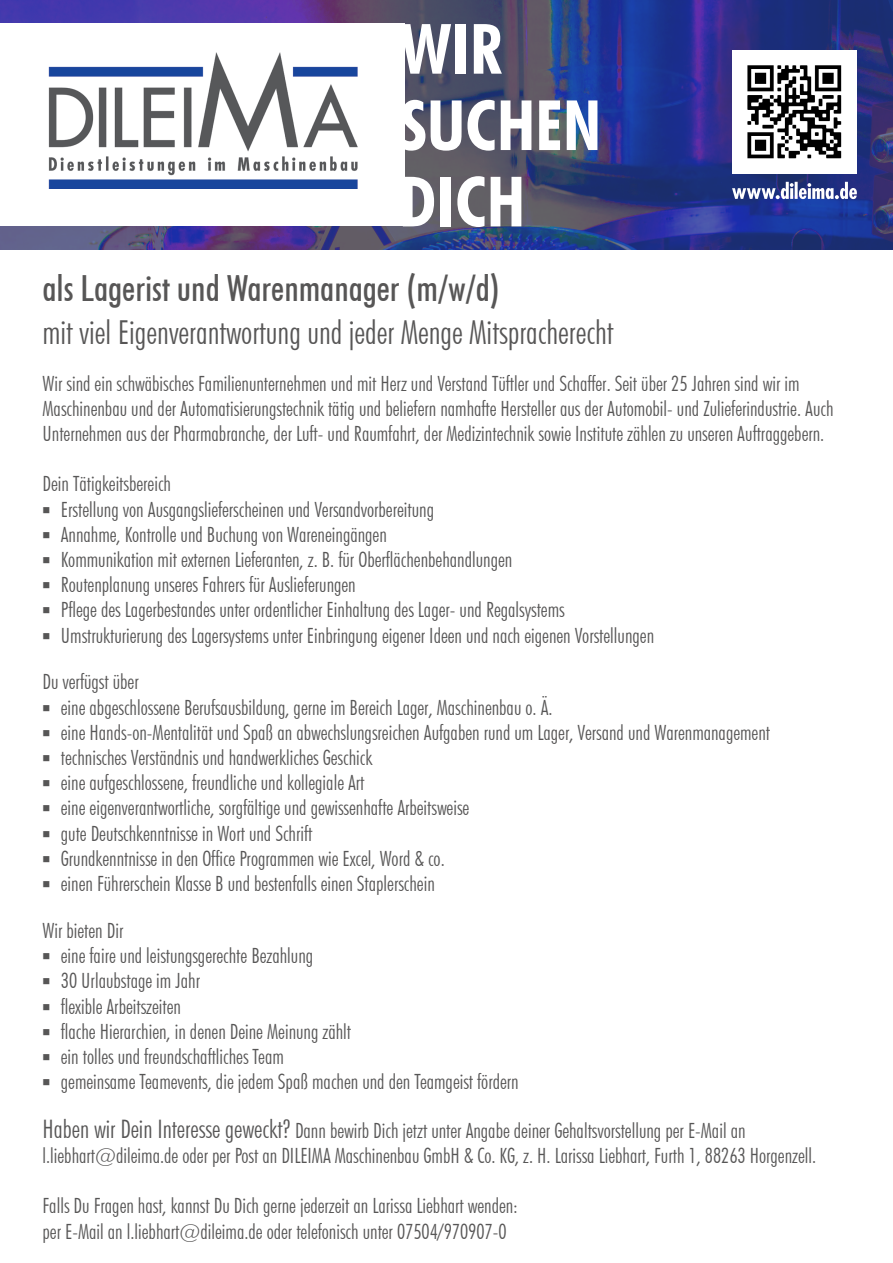
<style>
.page{position:relative;width:893px;height:1263px;background:#fff}
.page>*{position:absolute;margin:0;border:0;box-sizing:border-box;transform-origin:0 0}
.t1{font:700 condensed 69.6px "Futura BT";color:#fff}
.t2{font:500 condensed 36px "Futura BT";color:#575656}
.t3{font:300 condensed 33px "Futura BT";color:#575656}
.t4{font:300 condensed 21px/25.2px "Futura BT";color:#575656}
.s1{font-size:25.5px}
</style>
<div class="page">
<svg style="left:0;top:0;width:893px;height:249px;background:#3a4180"></svg>
<div style="left:0;top:23px;width:404px;height:203px;background:#fff"></div>
<img style="left:48px;top:53px;width:310px;height:136px">
<svg style="left:732px;top:182px;width:125px;height:17px"></svg>
<img style="left:732px;top:50px;width:125px;height:123px">
<p class="t1" style="left:400px;top:7px;width:103px">WIR</p>
<p class="t1" style="left:400px;top:83px;width:203px">SUCHEN</p>
<p class="t1" style="left:399px;top:159px;width:128px">DICH</p>
<p class="t2" style="left:43px;top:266px;width:459px">als Lagerist und Warenmanager (m/w/d)</p>
<p class="t3" style="left:43px;top:312px;width:572px">mit viel Eigenverantwortung und jeder Menge Mitspracherecht</p>
<p class="t4" style="left:43px;top:370px;width:793px">Wir sind ein schwäbisches Familienunternehmen und mit Herz und Verstand Tüftler und Schaffer. Seit über 25 Jahren sind wir im<br>Maschinenbau und der Automatisierungstechnik tätig und beliefern namhafte Hersteller aus der Automobil- und Zulieferindustrie. Auch<br>Unternehmen aus der Pharmabranche, der Luft- und Raumfahrt, der Medizintechnik sowie Institute zählen zu unseren Auftraggebern.</p>
<p class="t4" style="left:43px;top:471px;width:130px">Dein Tätigkeitsbereich</p>
<p class="t4" style="left:43px;top:496px;width:393px">■ Erstellung von Ausgangslieferscheinen und Versandvorbereitung</p>
<p class="t4" style="left:43px;top:522px;width:346px">■ Annahme, Kontrolle und Buchung von Wareneingängen</p>
<p class="t4" style="left:43px;top:547px;width:471px">■ Kommunikation mit externen Lieferanten, z. B. für Oberflächenbehandlungen</p>
<p class="t4" style="left:43px;top:572px;width:315px">■ Routenplanung unseres Fahrers für Auslieferungen</p>
<p class="t4" style="left:43px;top:597px;width:524px">■ Pflege des Lagerbestandes unter ordentlicher Einhaltung des Lager- und Regalsystems</p>
<p class="t4" style="left:43px;top:622px;width:613px">■ Umstrukturierung des Lagersystems unter Einbringung eigener Ideen und nach eigenen Vorstellungen</p>
<p class="t4" style="left:43px;top:669px;width:98px">Du verfügst über</p>
<p class="t4" style="left:43px;top:694px;width:511px">■ eine abgeschlossene Berufsausbildung, gerne im Bereich Lager, Maschinenbau o. Ä.</p>
<p class="t4" style="left:43px;top:720px;width:729px">■ eine Hands-on-Mentalität und Spaß an abwechslungsreichen Aufgaben rund um Lager, Versand und Warenmanagement</p>
<p class="t4" style="left:43px;top:745px;width:331px">■ technisches Verständnis und handwerkliches Geschick</p>
<p class="t4" style="left:43px;top:770px;width:323px">■ eine aufgeschlossene, freundliche und kollegiale Art</p>
<p class="t4" style="left:43px;top:795px;width:428px">■ eine eigenverantwortliche, sorgfältige und gewissenhafte Arbeitsweise</p>
<p class="t4" style="left:43px;top:820px;width:271px">■ gute Deutschkenntnisse in Wort und Schrift</p>
<p class="t4" style="left:43px;top:846px;width:404px">■ Grundkenntnisse in den Office Programmen wie Excel, Word &amp; co.</p>
<p class="t4" style="left:43px;top:871px;width:394px">■ einen Führerschein Klasse B und bestenfalls einen Staplerschein</p>
<p class="t4" style="left:43px;top:918px;width:82px">Wir bieten Dir</p>
<p class="t4" style="left:43px;top:943px;width:272px">■ eine faire und leistungsgerechte Bezahlung</p>
<p class="t4" style="left:43px;top:968px;width:159px">■ 30 Urlaubstage im Jahr</p>
<p class="t4" style="left:43px;top:993px;width:140px">■ flexible Arbeitszeiten</p>
<p class="t4" style="left:43px;top:1018px;width:310px">■ flache Hierarchien, in denen Deine Meinung zählt</p>
<p class="t4" style="left:43px;top:1044px;width:243px">■ ein tolles und freundschaftliches Team</p>
<p class="t4" style="left:43px;top:1069px;width:478px">■ gemeinsame Teamevents, die jedem Spaß machen und den Teamgeist fördern</p>
<p class="t4" style="left:43px;top:1117px;width:775px"><span class="s1">Haben wir Dein Interesse geweckt?</span> Dann bewirb Dich jetzt unter Angabe deiner Gehaltsvorstellung per E-Mail an l.liebhart@dileima.de oder per Post an DILEIMA Maschinenbau GmbH &amp; Co. KG, z. H. Larissa Liebhart, Furth 1, 88263 Horgenzell.</p>
<p class="t4" style="left:43px;top:1193px;width:476px">Falls Du Fragen hast, kannst Du Dich gerne jederzeit an Larissa Liebhart wenden:</p>
<p class="t4" style="left:43px;top:1218px;width:466px">per E-Mail an l.liebhart@dileima.de oder telefonisch unter 07504/970907-0</p>
</div>
